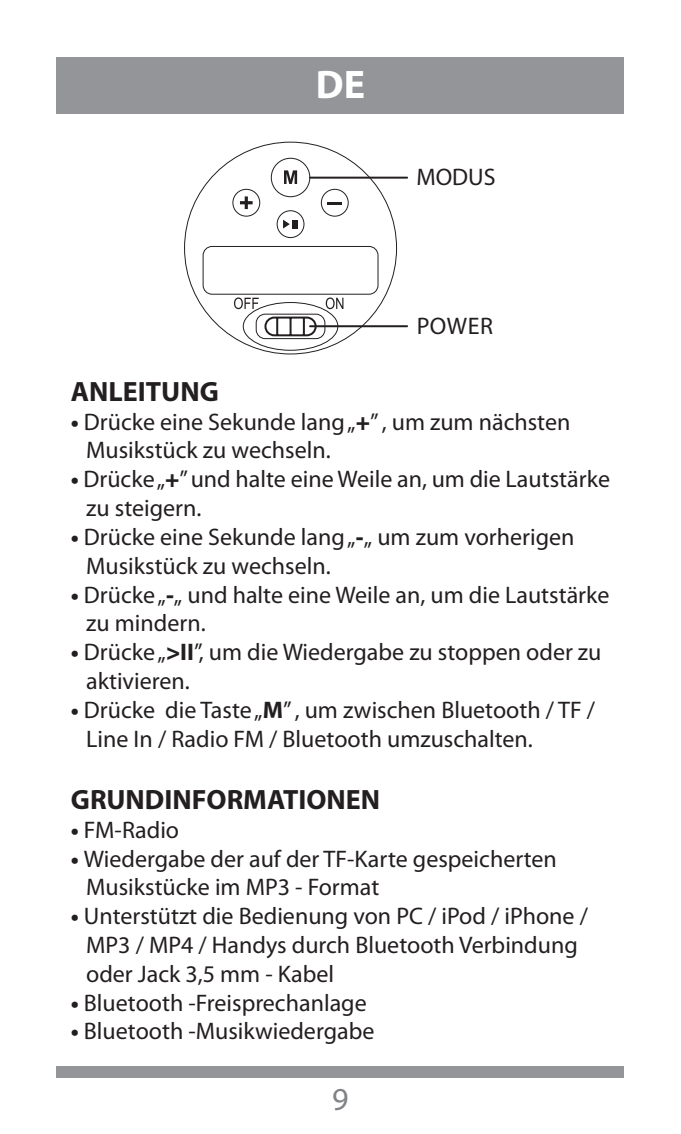
<style>
.page{position:relative;width:681px;height:1134px;background:#fff}
.page>*{position:absolute;margin:0;border:0;box-sizing:border-box;transform-origin:0 0}
.t1{font:700 40px "Myriad Pro";color:#fff}
.t2{font:32px "Myriad Pro";color:#808285}
.t3{font:700 28px "Myriad Pro";color:#231f20}
.t4{font:24px/28.8px "Myriad Pro";color:#231f20}
.s1{font-weight:700}
.s2{font-weight:900}
</style>
<div class="page">
<div style="left:57px;top:57px;width:567px;height:56px;background:#939598"></div>
<div style="left:57px;top:1066px;width:567px;height:11px;background:#939598"></div>
<svg style="left:184px;top:141px;width:213px;height:214px"></svg>
<svg style="left:263px;top:316px;width:54px;height:21px"></svg>
<hr style="left:310px;top:177px;width:97px;height:2px;background:#231f20">
<hr style="left:310px;top:325px;width:97px;height:2px;background:#231f20">
<svg style="left:284px;top:170px;width:13px;height:14px"></svg>
<svg style="left:240px;top:196px;width:12px;height:13px"></svg>
<svg style="left:327px;top:202px;width:15px;height:2px"></svg>
<svg style="left:283px;top:220px;width:15px;height:9px"></svg>
<svg style="left:234px;top:297px;width:24px;height:12px"></svg>
<svg style="left:325px;top:297px;width:18px;height:12px"></svg>
<h1 class="t1" style="left:316px;top:62px;width:51px">DE</h1>
<p class="t4" style="left:416px;top:163px;width:81px">MODUS</p>
<p class="t4" style="left:416px;top:312px;width:78px">POWER</p>
<p class="t3" style="left:71px;top:376px;width:149px">ANLEITUNG</p>
<p class="t4" style="left:86px;top:408px;width:485px;text-indent:-15px"><span class="s1">•</span> Drücke eine Sekunde lang „<span class="s2">+</span>” , um zum nächsten<br>Musikstück zu wechseln.</p>
<p class="t4" style="left:86px;top:465px;width:525px;text-indent:-15px"><span class="s1">•</span> Drücke „<span class="s2">+</span>” und halte eine Weile an, um die Lautstärke zu steigern.</p>
<p class="t4" style="left:86px;top:523px;width:489px;text-indent:-15px"><span class="s1">•</span> Drücke eine Sekunde lang „<span class="s2">-</span>„ um zum vorherigen<br>Musikstück zu wechseln.</p>
<p class="t4" style="left:86px;top:580px;width:524px;text-indent:-15px"><span class="s1">•</span> Drücke „<span class="s2">-</span>„ und halte eine Weile an, um die Lautstärke zu mindern.</p>
<p class="t4" style="left:86px;top:638px;width:516px;text-indent:-15px"><span class="s1">•</span> Drücke „<span class="s2">&gt;</span><span class="s1">II</span>”, um die Wiedergabe zu stoppen oder zu aktivieren.</p>
<p class="t4" style="left:86px;top:696px;width:510px;text-indent:-15px"><span class="s1">•</span> Drücke die Taste „<span class="s1">M</span>” , um zwischen Bluetooth / TF /<br>Line In / Radio FM / Bluetooth umzuschalten.</p>
<p class="t3" style="left:71px;top:784px;width:310px">GRUNDINFORMATIONEN</p>
<p class="t4" style="left:71px;top:816px;width:110px"><span class="s1">•</span> FM-Radio</p>
<p class="t4" style="left:86px;top:844px;width:472px;text-indent:-15px"><span class="s1">•</span> Wiedergabe der auf der TF-Karte gespeicherten<br>Musikstücke im MP3 - Format</p>
<p class="t4" style="left:86px;top:902px;width:503px;text-indent:-15px"><span class="s1">•</span> Unterstützt die Bedienung von PC / iPod / iPhone /<br>MP3 / MP4 / Handys durch Bluetooth Verbindung oder Jack 3,5 mm - Kabel</p>
<p class="t4" style="left:71px;top:988px;width:297px"><span class="s1">•</span> Bluetooth -Freisprechanlage</p>
<p class="t4" style="left:71px;top:1017px;width:305px"><span class="s1">•</span> Bluetooth -Musikwiedergabe</p>
<h2 class="t2" style="left:332px;top:1081px;width:18px">9</h2>
</div>
